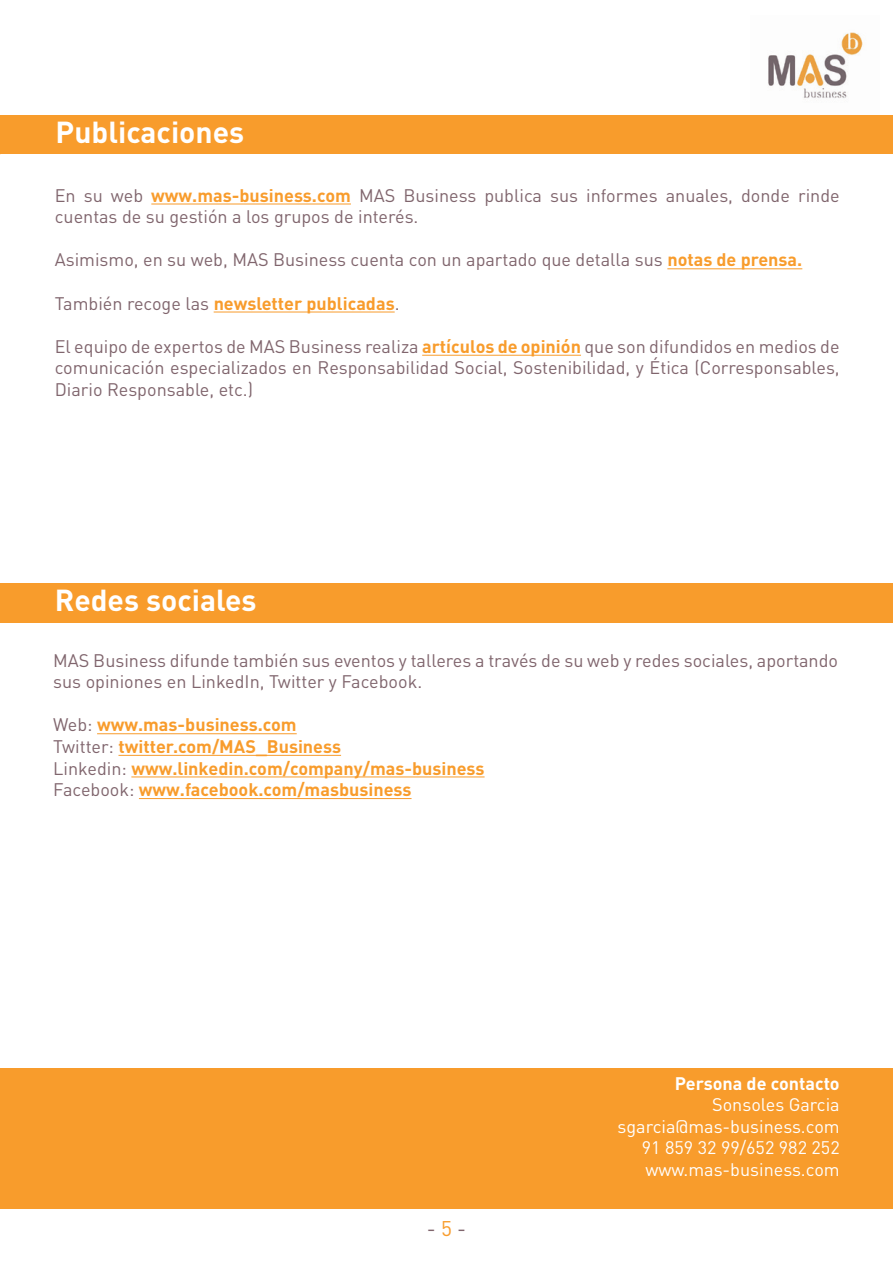
<style>
.page{position:relative;width:893px;height:1263px;background:#fff}
.page>*{position:absolute;margin:0;border:0;box-sizing:border-box;transform-origin:0 0}
.t1{font:700 30px "DIN Pro";color:#fff}
.t2{font:21px "DIN Pro";color:#80656d}
.t3{font:18px/21.6px "DIN Pro";color:#80656d}
.t4{font:700 18px/21.6px "DIN Pro";color:#f89c2c}
.t5{font:18px/21.6px "DIN Pro";color:#fff;text-align:right}
.t6{font:700 18px "DIN Pro";color:#fff}
.s1{font-weight:700;color:#f89c2c}
.s2{font-weight:400;color:#80656d}
.s3{color:#f89c2c}
</style>
<div class="page">
<img style="left:768px;top:32px;width:95px;height:66px">
<div style="left:0;top:1068px;width:893px;height:141px;background:#f89c2c"></div>
<div style="left:1px;top:115px;width:892px;height:39px;background:#f89c2c"></div>
<hr style="left:151px;top:204px;width:200px;height:1px;background:#f89c2c">
<hr style="left:667px;top:268px;width:135px;height:1px;background:#f89c2c">
<hr style="left:214px;top:312px;width:181px;height:1px;background:#f89c2c">
<hr style="left:422px;top:355px;width:159px;height:1px;background:#f89c2c">
<hr style="left:97px;top:733px;width:200px;height:1px;background:#f89c2c">
<hr style="left:118px;top:755px;width:223px;height:1px;background:#f89c2c">
<hr style="left:131px;top:776px;width:354px;height:1px;background:#f89c2c">
<hr style="left:139px;top:798px;width:273px;height:1px;background:#f89c2c">
<div style="left:0;top:583px;width:893px;height:39px;background:#f89c2c"></div>
<h1 class="t1" style="left:56px;top:111px;width:190px">Publicaciones</h1>
<p class="t3" style="left:55px;top:184px;width:786px">En su web <span class="s1">www.mas-business.com</span> MAS Business publica sus informes anuales, donde rinde cuentas de su gestión a los grupos de interés.</p>
<p class="t3" style="left:55px;top:248px;width:749px">Asimismo, en su web, MAS Business cuenta con un apartado que detalla sus <span class="s1">notas de prensa.</span></p>
<p class="t4" style="left:55px;top:292px;width:346px"><span class="s2">También recoge las</span> newsletter publicadas<span class="s2">.</span></p>
<p class="t3" style="left:55px;top:335px;width:786px;text-align:justify">El equipo de expertos de MAS Business realiza <span class="s1">artículos de opinión</span> que son difundidos en medios de comunicación especializados en Responsabilidad Social, Sostenibilidad, y Ética (Corresponsables, Diario Responsable, etc.)</p>
<h1 class="t1" style="left:55px;top:580px;width:203px">Redes sociales</h1>
<p class="t3" style="left:53px;top:648px;width:786px">MAS Business difunde también sus eventos y talleres a través de su web y redes sociales, aportando sus opiniones en LinkedIn, Twitter y Facebook.</p>
<p class="t4" style="left:53px;top:713px;width:433px"><span class="s2">Web:</span> www.mas-business.com<br><span class="s2">Twitter:</span> twitter.com/MAS_Business<br><span class="s2">Linkedin:</span> www.linkedin.com/company/mas-business <span class="s2">Facebook:</span> www.facebook.com/masbusiness</p>
<p class="t2" style="left:427px;top:1214px;width:41px">- <span class="s3">5</span> -</p>
<p class="t6" style="left:675px;top:1071px;width:167px">Persona de contacto</p>
<p class="t5" style="left:618px;top:1093px;width:224px">Sonsoles Garcia sgarcia@mas-business.com<br>91 859 32 99/652 982 252 www.mas-business.com</p>
</div>
